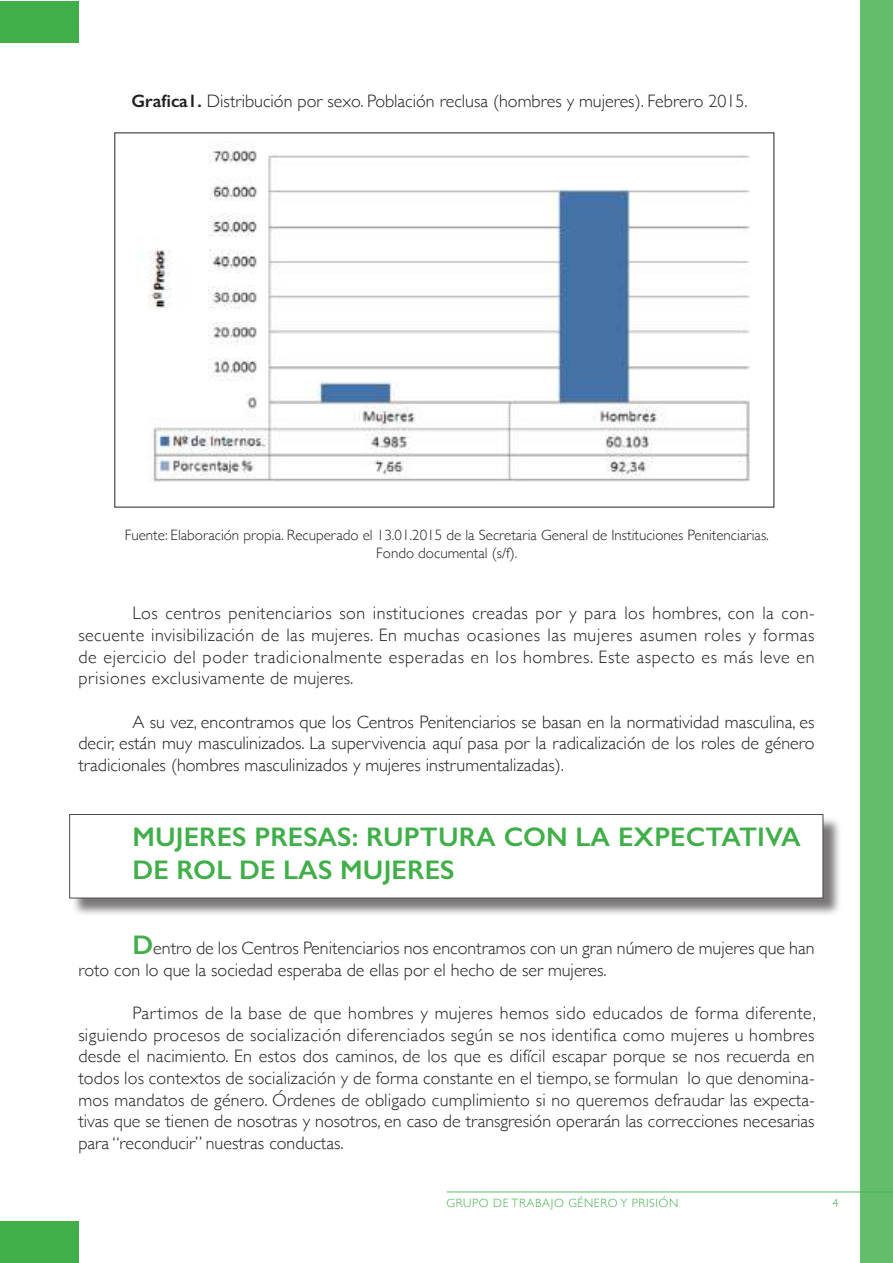
<style>
.page{position:relative;width:893px;height:1263px;background:#fff}
.page>*{position:absolute;margin:0;border:0;box-sizing:border-box;transform-origin:0 0}
.t1{font:600 27px/32.4px "Gill Sans";letter-spacing:.005em;color:#40ae49}
.t2{font:300 18px/21.6px "Gill Sans";color:#231f20;text-align:justify}
.t3{font:300 15px/18px "Gill Sans";color:#231f20;text-align:center}
.t4{font:300 12px "Gill Sans";letter-spacing:.05em;color:#40ae49}
.s1{font-weight:600}
.s2{font-weight:600;font-size:27px;color:#40ae49}
</style>
<div class="page">
<div style="left:72px;top:816px;width:770px;height:101px;background:#231f20;opacity:.75"></div>
<div style="left:70px;top:814px;width:753px;height:84px;background:#fff"></div>
<div style="left:69px;top:814px;width:754px;height:84px;border:1px solid #231f20"></div>
<hr style="left:446px;top:1191px;width:447px;height:1px;background:#40ae49">
<img style="left:148px;top:141px;width:602px;height:341px">
<div style="left:860px;top:0;width:33px;height:1262px;background:#64bd6b"></div>
<div style="left:0;top:1222px;width:78px;height:41px;background:#40ae49"></div>
<div style="left:0;top:1px;width:78px;height:41px;background:#40ae49"></div>
<p class="t2" style="left:131px;top:90px;width:618px"><span class="s1">Grafica1.</span> Distribución por sexo. Población reclusa (hombres y mujeres). Febrero 2015.</p>
<p class="t3" style="left:125px;top:525px;width:646px">Fuente: Elaboración propia. Recuperado el 13.01.2015 de la Secretaria General de Instituciones Penitenciarias.<br>Fondo documental (s/f).</p>
<p class="t2" style="left:78px;top:602px;width:738px;text-indent:54px">Los centros penitenciarios son instituciones creadas por y para los hombres, con la con&shy;secuente invisibilización de las mujeres. En muchas ocasiones las mujeres asumen roles y formas de ejercicio del poder tradicionalmente esperadas en los hombres. Este aspecto es más leve en prisiones exclusivamente de mujeres.</p>
<p class="t2" style="left:78px;top:710px;width:738px;text-indent:54px">A su vez, encontramos que los Centros Penitenciarios se basan en la normatividad masculina, es decir, están muy masculinizados. La supervivencia aquí pasa por la radicalización de los roles de género tradicionales (hombres masculinizados y mujeres instrumentalizadas).</p>
<h1 class="t1" style="left:132px;top:821px;width:670px">MUJERES PRESAS: RUPTURA CON LA EXPECTATIVA<br>DE ROL DE LAS MUJERES</h1>
<p class="t2" style="left:78px;top:937px;width:738px;text-indent:54px"><span class="s2">D</span>entro de los Centros Penitenciarios nos encontramos con un gran número de mujeres que han roto con lo que la sociedad esperaba de ellas por el hecho de ser mujeres.</p>
<p class="t2" style="left:78px;top:1001px;width:739px;text-indent:54px">Partimos de la base de que hombres y mujeres hemos sido educados de forma diferente, siguiendo procesos de socialización diferenciados según se nos identifica como mujeres u hombres desde el nacimiento. En estos dos caminos, de los que es difícil escapar porque se nos recuerda en todos los contextos de socialización y de forma constante en el tiempo, se formulan lo que denomina&shy;mos mandatos de género. Órdenes de obligado cumplimiento si no queremos defraudar las expecta&shy;tivas que se tienen de nosotras y nosotros, en caso de transgresión operarán las correcciones necesarias para “reconducir” nuestras conductas.</p>
<p class="t4" style="left:446px;top:1193px;width:233px">GRUPO DE TRABAJO GÉNERO Y PRISIÓN</p>
<p class="t4" style="left:832px;top:1193px;width:7px">4</p>
</div>
